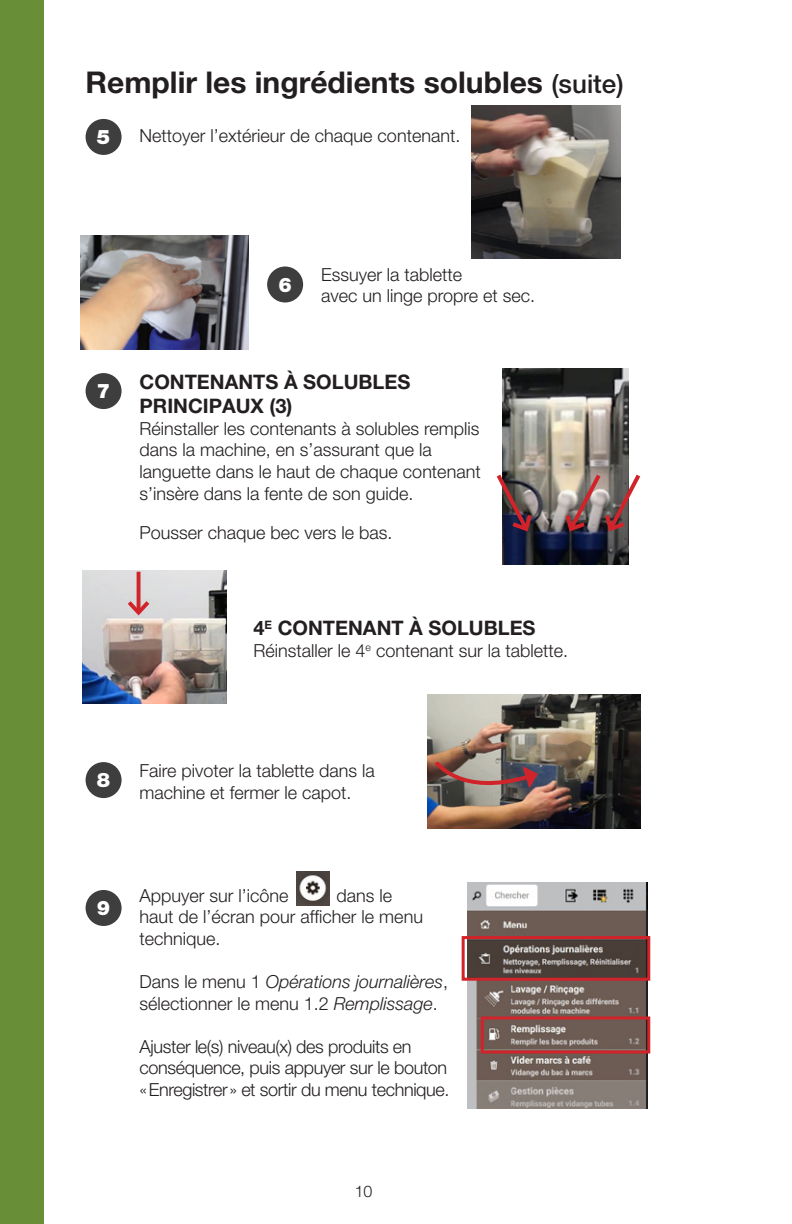
<style>
.page{position:relative;width:792px;height:1224px;background:#fff}
.page>*{position:absolute;margin:0;border:0;box-sizing:border-box;transform-origin:0 0}
.Titres_2{font:700 30px "Helvetica Neue LT Pro";color:#231f20}
.Paragraphes{font:700 20px/24px "Helvetica Neue LT Pro";color:#231f20}
.Chiffres_Cercles{font:900 20px "Helvetica Neue LT Pro";color:#fff}
.Paragraphes-2{font:300 18px/21.6px "Helvetica Neue LT Pro";color:#231f20}
.Paragraphes-3{font:300 18px/21.6px "Helvetica Neue LT Pro";letter-spacing:-.02em;color:#231f20}
.t1{font:300 16px "Helvetica Neue LT Pro";color:#231f20}
.s1{font-weight:500;font-size:26px}
.s2{font-style:italic}
</style>
<div class="page">
<div style="left:0;top:0;width:43px;height:1224px;background:#698e38"></div>
<div style="left:86px;top:119px;width:36px;height:36px;background:#3e3e3f;border-radius:50%"></div>
<div style="left:267px;top:267px;width:36px;height:36px;background:#3e3e3f;border-radius:50%"></div>
<img style="left:428px;top:694px;width:213px;height:134px">
<img style="left:431px;top:730px;width:114px;height:87px">
<img style="left:81px;top:236px;width:168px;height:114px">
<img style="left:471px;top:105px;width:150px;height:154px">
<img style="left:503px;top:369px;width:125px;height:195px">
<svg style="left:496px;top:470px;width:39px;height:64px;background:#776064"></svg>
<img style="left:562px;top:470px;width:79px;height:64px">
<div style="left:86px;top:373px;width:36px;height:36px;background:#3e3e3f;border-radius:50%"></div>
<div style="left:86px;top:890px;width:36px;height:36px;background:#3e3e3f;border-radius:50%"></div>
<div style="left:86px;top:762px;width:36px;height:36px;background:#3e3e3f;border-radius:50%"></div>
<img style="left:83px;top:570px;width:144px;height:134px">
<svg style="left:137px;top:572px;width:4px;height:25px"></svg>
<svg style="left:124px;top:597px;width:29px;height:21px"></svg>
<img style="left:296px;top:872px;width:34px;height:33px">
<img style="left:468px;top:883px;width:180px;height:225px">
<div style="left:462px;top:936px;width:188px;height:45px;border:3px solid #d1232a"></div>
<div style="left:481px;top:1017px;width:169px;height:37px;border:3px solid #d1232a"></div>
<p class="Titres_2" style="left:86px;top:64px;width:540px">Remplir les ingrédients solubles <span class="s1">(suite)</span></p>
<p class="Paragraphes-2" style="left:140px;top:124px;width:322px">Nettoyer l’extérieur de chaque contenant.</p>
<p class="Chiffres_Cercles" style="left:97px;top:125px;width:15px">5</p>
<p class="Chiffres_Cercles" style="left:97px;top:379px;width:15px">7</p>
<p class="Chiffres_Cercles" style="left:278px;top:273px;width:15px">6</p>
<p class="Paragraphes-2" style="left:321px;top:263px;width:216px">Essuyer la tablette<br>avec un linge propre et sec.</p>
<p class="Paragraphes" style="left:140px;top:370px;width:272px">CONTENANTS À SOLUBLES<br>PRINCIPAUX (3)</p>
<p class="Paragraphes-2" style="left:140px;top:417px;width:343px">Réinstaller les contenants à solubles remplis dans la machine, en s’assurant que la languette dans le haut de chaque contenant s’insère dans la fente de son guide.</p>
<p class="Paragraphes-2" style="left:140px;top:522px;width:255px">Pousser chaque bec vers le bas.</p>
<p class="Paragraphes" style="left:254px;top:616px;width:284px">4<sup>E</sup> CONTENANT À SOLUBLES</p>
<p class="Paragraphes-2" style="left:254px;top:639px;width:316px">Réinstaller le 4<sup>e</sup> contenant sur la tablette.</p>
<p class="Chiffres_Cercles" style="left:97px;top:768px;width:15px">8</p>
<p class="Paragraphes-2" style="left:140px;top:760px;width:237px">Faire pivoter la tablette dans la machine et fermer le capot.</p>
<p class="Chiffres_Cercles" style="left:97px;top:896px;width:15px">9</p>
<p class="Paragraphes-2" style="left:140px;top:884px;width:151px">Appuyer sur l’icône</p>
<p class="Paragraphes-2" style="left:140px;top:884px;width:285px;text-indent:197px">dans le haut de l’écran pour afficher le menu technique.</p>
<p class="Paragraphes-2" style="left:140px;top:970px;width:310px">Dans le menu 1 <span class="s2">Opérations journalières</span>, sélectionner le menu 1.2 <span class="s2">Remplissage</span>.</p>
<p class="Paragraphes-3" style="left:140px;top:1035px;width:312px">Ajuster le(s) niveau(x) des produits en conséquence, puis appuyer sur le bouton «Enregistrer» et sortir du menu technique.</p>
<p class="t1" style="left:355px;top:1181px;width:19px">10</p>
</div>
